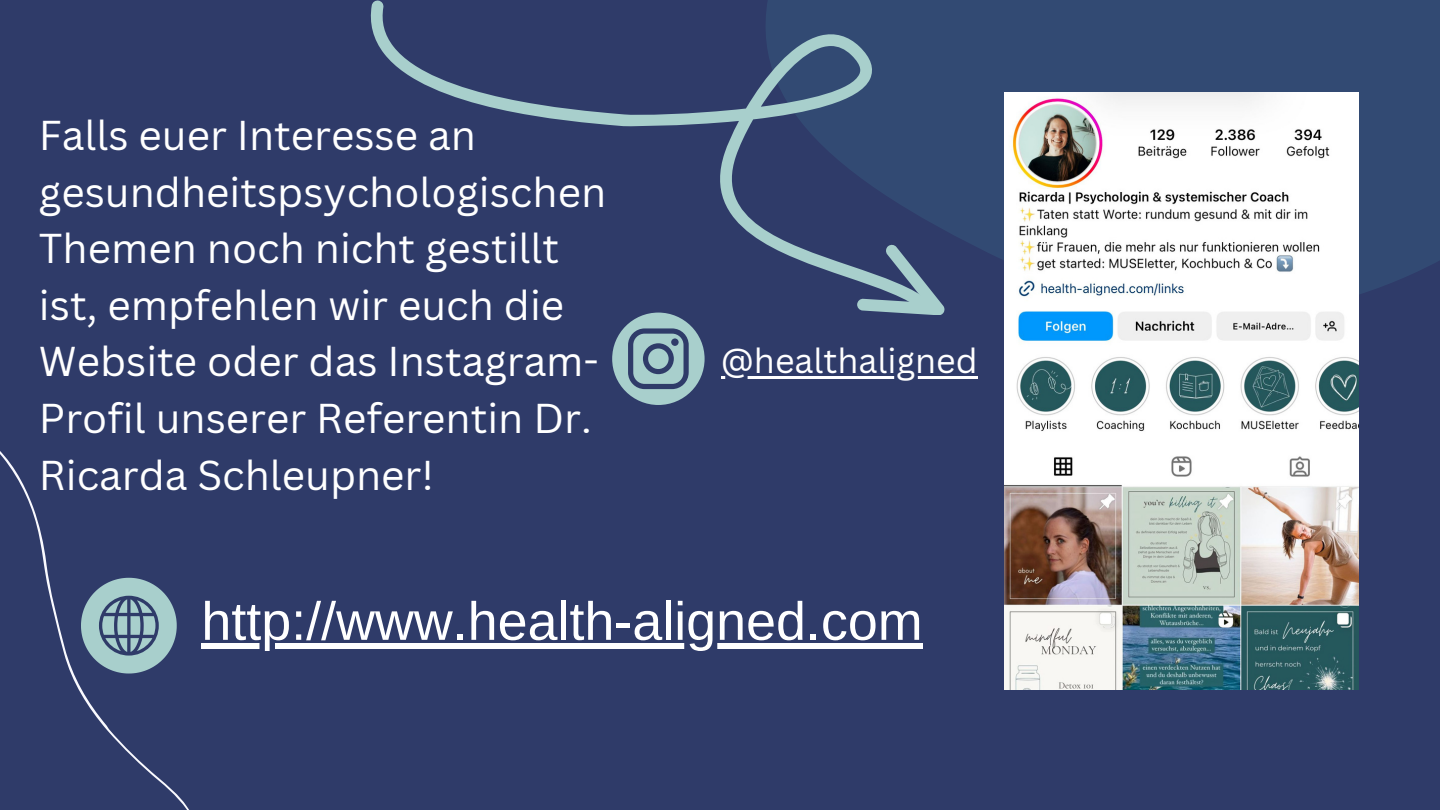
<style>
.page{position:relative;width:1440px;height:810px;background:#2f3b69}
.page>*{position:absolute;margin:0;border:0;box-sizing:border-box;transform-origin:0 0}
.t1{font:53.8px "Arimo";color:#fff}
.t2{font:40.6px/56.6px "Canva Sans";color:#fff}
.t3{font:34px "Canva Sans";color:#fff}
</style>
<div class="page">
<img style="left:1004px;top:554px;width:355px;height:136px">
<svg style="left:370px;top:0;width:287px;height:313px"></svg>
<svg style="left:612px;top:313px;width:45px;height:92px"></svg>
<div style="left:201px;top:643px;width:722px;height:6px;background:#fff"></div>
<img style="left:0;top:451px;width:275px;height:359px">
<img style="left:657px;top:0;width:783px;height:554px">
<p class="t2" style="left:39px;top:106px;width:569px">Falls euer Interesse an gesundheitspsychologischen<br>Themen noch nicht gestillt ist, empfehlen wir euch die<br>Website oder das Instagram-<br>Profil unserer Referentin Dr.<br>Ricarda Schleupner!</p>
<p class="t3" style="left:721px;top:337px;width:258px">@healthaligned</p>
<p class="t1" style="left:201px;top:591px;width:723px">http://www.health-aligned.com</p>
</div>
